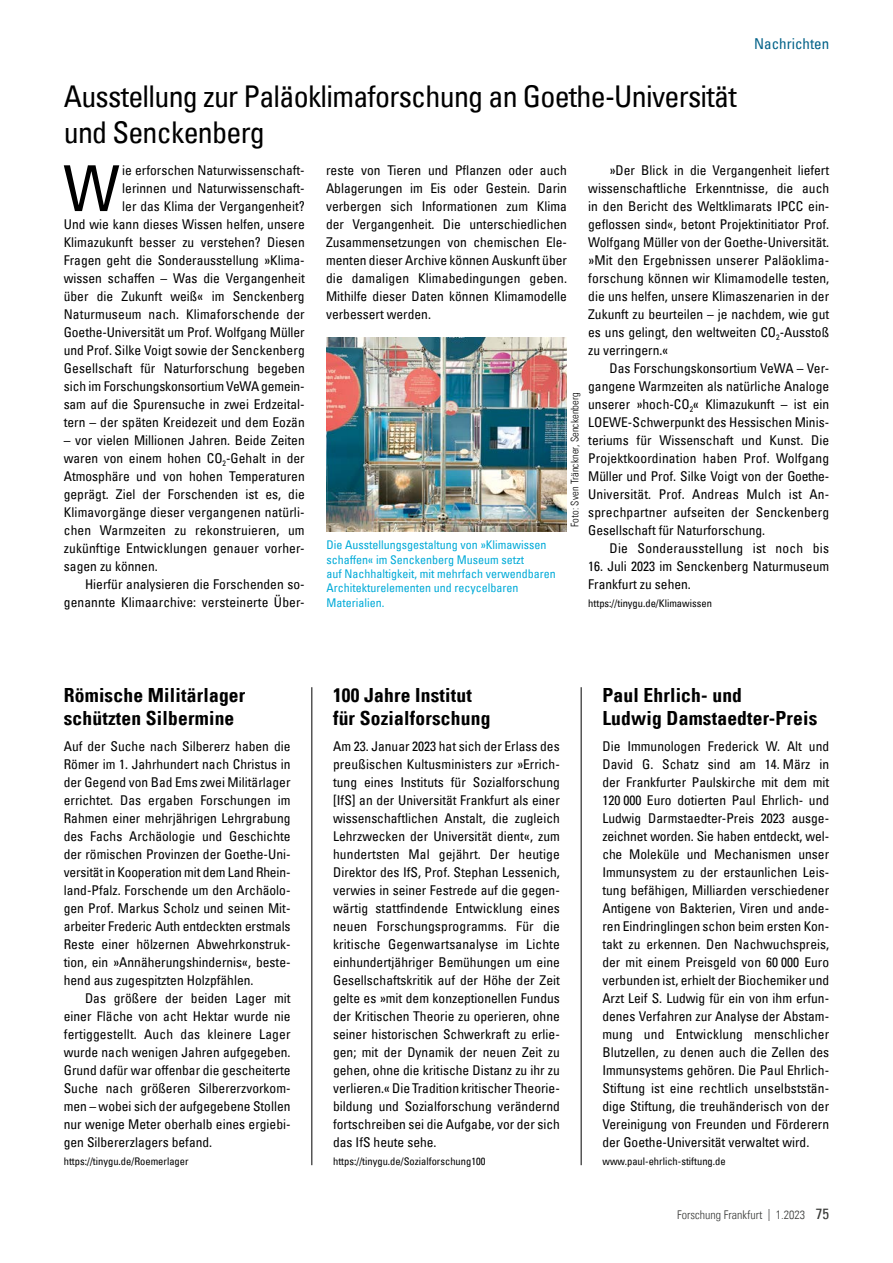
<style>
.page{position:relative;width:893px;height:1263px;background:#fff}
.page>*{position:absolute;margin:0;border:0;box-sizing:border-box;transform-origin:0 0}
.t1{font:condensed 63.3px "Univers Com 57";color:#000}
.t2{font:condensed 30px/36px "Univers Com 57";letter-spacing:-.025em;color:#000}
.t3{font:19.5px/23.4px "Univers Com 67 Bold Cond";letter-spacing:.01em;color:#000}
.t4{font:condensed 15px "Univers Com 57";color:#006188}
.t5{font:condensed 13.5px/18px "Univers Com 57";color:#000;text-align:justify}
.t6{font:condensed 13.5px "Univers Com 57";letter-spacing:.02em;color:#000}
.t7{font:condensed 12px/14.4px "Univers Com 57";color:#00aad8}
.t8{font:12px "Univers Com 47 Light Cond";color:#383937}
.t9{font:condensed 10.5px "Univers Com 57";color:#000}
.t10{font:10.5px "Univers Com 47 Light Cond";letter-spacing:.01em;color:#000}
.s1{font-family:"Univers Com 57";font-stretch:condensed;font-size:15px}
</style>
<div class="page">
<hr style="left:581px;top:687px;width:1px;height:478px;background:#000">
<hr style="left:311px;top:687px;width:1px;height:478px;background:#000">
<img style="left:326px;top:338px;width:241px;height:194px">
<p class="t4" style="left:754px;top:34px;width:77px">Nachrichten</p>
<h2 class="t2" style="left:64px;top:78px;width:674px">Ausstellung zur Paläoklimaforschung an Goethe-Universität und Senckenberg</h2>
<h1 class="t1" style="left:63px;top:148px;width:58px">W</h1>
<p class="t5" style="left:326px;top:161px;width:242px">reste von Tieren und Pflanzen oder auch Ablagerungen im Eis oder Gestein. Darin verbergen sich Informationen zum Klima der Vergangenheit. Die unterschiedlichen Zusammensetzungen von chemischen Ele&shy;menten dieser Archive können Auskunft über die damaligen Klimabedingungen geben.<br>Mithilfe dieser Daten können Klimamodelle verbessert werden.</p>
<p class="t5" style="left:588px;top:161px;width:242px;text-indent:21px">»Der Blick in die Vergangenheit liefert wissenschaftliche Erkenntnisse, die auch in den Bericht des Weltklimarats IPCC ein&shy;geflossen sind«, betont Projektinitiator Prof.<br>Wolfgang Müller von der Goethe-Universität. »Mit den Ergebnissen unserer Paläoklima&shy;forschung können wir Klimamodelle testen, die uns helfen, unsere Klimaszenarien in der Zukunft zu beurteilen – je nachdem, wie gut es uns gelingt, den weltweiten CO<sub>2</sub>-Ausstoß zu verringern.«</p>
<p class="t5" style="left:588px;top:359px;width:242px;text-align:left;text-indent:21px">Das Forschungskonsortium VeWA – Ver&shy;gangene Warmzeiten als natürliche Analoge unserer »hoch-CO<sub>2</sub>« Klimazukunft – ist ein LOEWE-Schwerpunkt des Hessischen Minis&shy;teriums für Wissenschaft und Kunst. Die Projektkoordination haben Prof. Wolfgang Müller und Prof. Silke Voigt von der Goethe-- Universität. Prof. Andreas Mulch ist An&shy;sprechpartner aufseiten der Senckenberg Gesellschaft für Naturforschung.</p>
<p class="t6" style="left:609px;top:540px;width:221px">Die Sonderausstellung ist noch bis</p>
<p class="t5" style="left:588px;top:557px;width:242px">16. Juli 2023 im Senckenberg Naturmuseum<br>Frankfurt zu sehen.</p>
<p class="t9" style="left:588px;top:597px;width:125px">https://tinygu.de/Klimawissen</p>
<p class="t5" style="left:64px;top:161px;width:242px;text-align:right">ie erforschen Naturwissenschaft-<br>lerinnen und Naturwissenschaft-<br>ler das Klima der Vergangenheit?<br>Und wie kann dieses Wissen helfen, unsere Klimazukunft besser zu verstehen? Diesen Fragen geht die Sonderausstellung »Klima&shy;wissen schaffen – Was die Vergangenheit über die Zukunft weiß« im Senckenberg Naturmuseum nach. Klimaforschende der Goethe-Universität um Prof. Wolfgang Müller und Prof. Silke Voigt sowie der Senckenberg Gesellschaft für Naturforschung begeben sich im Forschungskonsortium VeWA gemein&shy;sam auf die Spurensuche in zwei Erdzeital&shy;tern – der späten Kreidezeit und dem Eozän</p>
<p class="t5" style="left:64px;top:431px;width:242px">– vor vielen Millionen Jahren. Beide Zeiten waren von einem hohen CO<sub>2</sub>-Gehalt in der Atmosphäre und von hohen Temperaturen geprägt. Ziel der Forschenden ist es, die Klimavorgänge dieser vergangenen natürli&shy;chen Warmzeiten zu rekonstruieren, um zukünftige Entwicklungen genauer vorher&shy;sagen zu können.</p>
<p class="t5" style="left:64px;top:575px;width:242px;text-align:right">Hierfür analysieren die Forschenden so&shy;genannte Klimaarchive: versteinerte Über-</p>
<p class="t10" style="left:568px;top:527px;width:136px;rotate:-90deg">Foto: Sven Tränckner, Senckenberg</p>
<p class="t7" style="left:326px;top:538px;width:231px">Die Ausstellungsgestaltung von »Klimawissen schaffen« im Senckenberg Museum setzt<br>auf Nachhaltigkeit, mit mehrfach verwendbaren Architekturelementen und recycelbaren Materialien.</p>
<h3 class="t3" style="left:64px;top:683px;width:183px">Römische Militärlager schützten Silbermine</h3>
<p class="t5" style="left:64px;top:737px;width:228px">Auf der Suche nach Silbererz haben die Römer im 1. Jahrhundert nach Christus in der Gegend von Bad Ems zwei Militärlager errichtet. Das ergaben Forschungen im Rahmen einer mehrjährigen Lehrgrabung des Fachs Archäologie und Geschichte der römischen Provinzen der Goethe-Uni&shy;versität in Kooperation mit dem Land Rhein&shy;land-Pfalz. Forschende um den Archäolo&shy;gen Prof. Markus Scholz und seinen Mit&shy;arbeiter Frederic Auth entdeckten erstmals Reste einer hölzernen Abwehrkonstruk&shy;tion, ein »Annäherungshindernis«, beste&shy;hend aus zugespitzten Holzpfählen.</p>
<p class="t5" style="left:64px;top:989px;width:228px;text-indent:21px">Das größere der beiden Lager mit einer Fläche von acht Hektar wurde nie fertiggestellt. Auch das kleinere Lager wurde nach wenigen Jahren aufgegeben.<br>Grund dafür war offenbar die gescheiterte Suche nach größeren Silbererzvorkom&shy;men – wobei sich der aufgegebene Stollen nur wenige Meter oberhalb eines ergiebi&shy;gen Silbererzlagers befand.</p>
<p class="t9" style="left:64px;top:1155px;width:126px">https://tinygu.de/Roemerlager</p>
<h3 class="t3" style="left:333px;top:683px;width:159px">100 Jahre Institut für Sozialforschung</h3>
<p class="t5" style="left:333px;top:737px;width:228px">Am 23. Januar 2023 hat sich der Erlass des preußischen Kultusministers zur »Errich&shy;tung eines Instituts für Sozialforschung [IfS] an der Universität Frankfurt als einer wissenschaftlichen Anstalt, die zugleich Lehrzwecken der Universität dient«, zum hundertsten Mal gejährt. Der heutige Direktor des IfS, Prof. Stephan Lessenich, verwies in seiner Festrede auf die gegen&shy;wärtig stattfindende Entwicklung eines neuen Forschungsprogramms. Für die kritische Gegenwartsanalyse im Lichte einhundertjähriger Bemühungen um eine Gesellschaftskritik auf der Höhe der Zeit gelte es »mit dem konzeptionellen Fundus der Kritischen Theorie zu operieren, ohne seiner historischen Schwerkraft zu erlie&shy;gen; mit der Dynamik der neuen Zeit zu gehen, ohne die kritische Distanz zu ihr zu verlieren.« Die Tradition kritischer Theorie&shy;bildung und Sozialforschung verändernd fortschreiben sei die Aufgabe, vor der sich das IfS heute sehe.</p>
<p class="t9" style="left:333px;top:1155px;width:154px">https://tinygu.de/Sozialforschung100</p>
<h3 class="t3" style="left:602px;top:683px;width:217px">Paul Ehrlich- und<br>Ludwig Damstaedter-Preis</h3>
<p class="t5" style="left:602px;top:737px;width:228px">Die Immunologen Frederick W. Alt und David G. Schatz sind am 14. März in der Frankfurter Paulskirche mit dem mit 120 000 Euro dotierten Paul Ehrlich- und Ludwig Darmstaedter-Preis 2023 ausge&shy;zeichnet worden. Sie haben entdeckt, wel&shy;che Moleküle und Mechanismen unser Immunsystem zu der erstaunlichen Leis&shy;tung befähigen, Milliarden verschiedener Antigene von Bakterien, Viren und ande&shy;ren Eindringlingen schon beim ersten Kon&shy;takt zu erkennen. Den Nachwuchspreis, der mit einem Preisgeld von 60 000 Euro verbunden ist, erhielt der Biochemiker und Arzt Leif S. Ludwig für ein von ihm erfun&shy;denes Verfahren zur Analyse der Abstam&shy;mung und Entwicklung menschlicher Blutzellen, zu denen auch die Zellen des Immunsystems gehören. Die Paul Ehrlich-Stiftung ist eine rechtlich unselbststän&shy;dige Stiftung, die treuhänderisch von der Vereinigung von Freunden und Förderern der Goethe-Universität verwaltet wird.</p>
<p class="t9" style="left:602px;top:1155px;width:125px">www.paul-ehrlich-stiftung.de</p>
<p class="t8" style="left:677px;top:1208px;width:153px">Forschung Frankfurt | 1.2023 <span class="s1">75</span></p>
</div>
